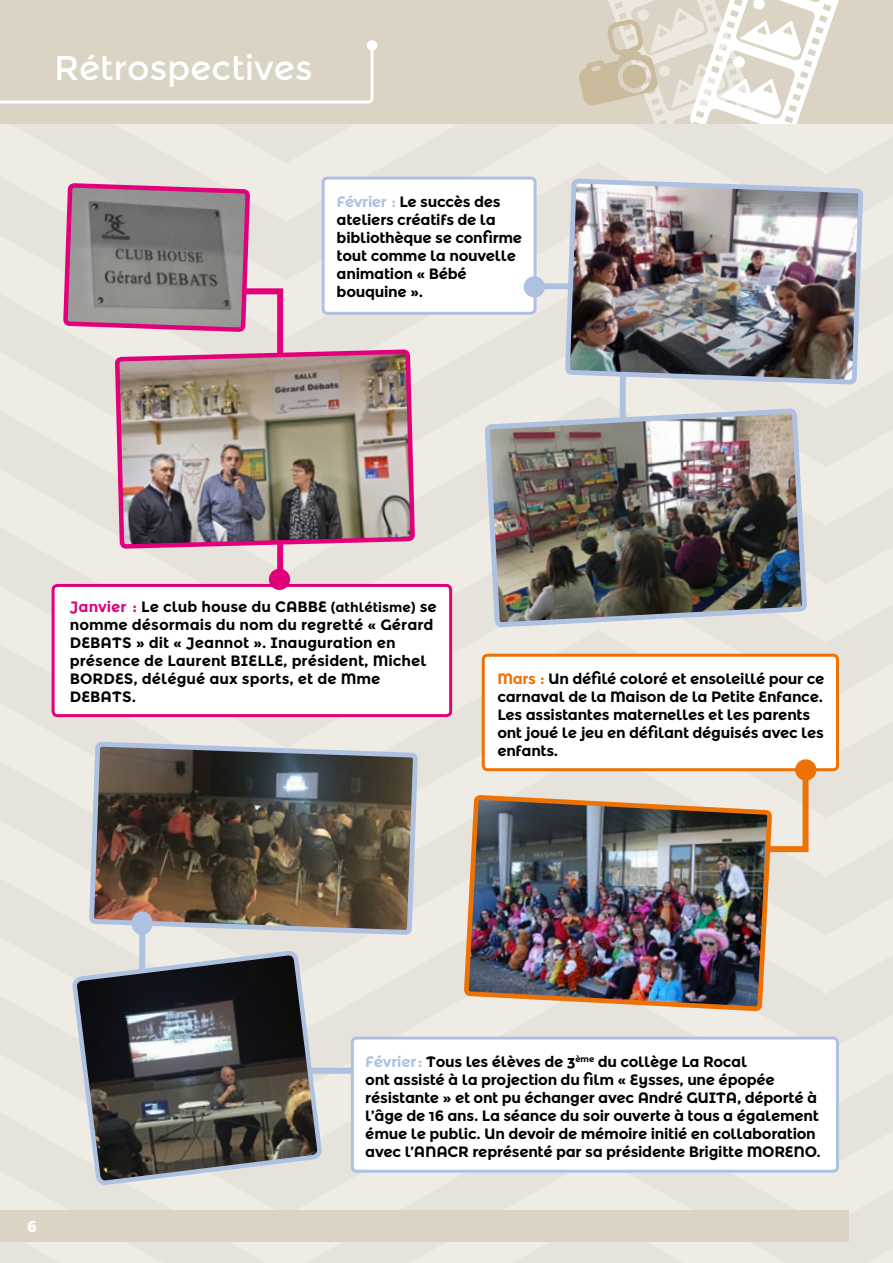
<style>
.page{position:relative;width:893px;height:1263px;background:#e6e3dc}
.page>*{position:absolute;margin:0;border:0;box-sizing:border-box;transform-origin:0 0}
.t1{font:34.5px "Montserrat Alternates";color:#fff}
.t2{font:800 15.75px "Open Sans";color:#fff}
.t3{font:700 15px/18px "Montserrat Alternates";letter-spacing:-.02em;color:#000}
.t4{font:700 15px/18px "Montserrat Alternates";color:#000}
.s1{color:#aec1e1}
.s2{color:#e2007a}
.s3{font-size:13.5px}
.s4{color:#ec7206}
</style>
<div class="page">
<div style="left:0;top:0;width:893px;height:123px;background:#dbd3c3"></div>
<div style="left:0;top:1210px;width:848px;height:32px;background:#dbd3c3"></div>
<svg style="left:0;top:100px;width:117px;height:4px"></svg>
<div style="left:53px;top:585px;width:398px;height:131px;background:#fff;border-radius:4px"></div>
<div style="left:52px;top:584px;width:400px;height:133px;border:3px solid #e2007a;border-radius:4px"></div>
<svg style="left:117px;top:40px;width:296px;height:678px"></svg>
<div style="left:483px;top:655px;width:354px;height:115px;background:#fff;border-radius:4px"></div>
<div style="left:323px;top:178px;width:212px;height:135px;background:#fff;border-radius:4px"></div>
<div style="left:322px;top:177px;width:215px;height:138px;border:3px solid #aec1e1;border-radius:4px"></div>
<svg style="left:775px;top:759px;width:42px;height:94px"></svg>
<img style="left:464px;top:795px;width:311px;height:217px">
<svg style="left:117px;top:185px;width:169px;height:395px"></svg>
<img style="left:63px;top:181px;width:189px;height:396px">
<div style="left:524px;top:276px;width:21px;height:21px;background:#aec1e1;border-radius:50%"></div>
<svg style="left:533px;top:280px;width:30px;height:35px"></svg>
<svg style="left:482px;top:420px;width:323px;height:393px"></svg>
<img style="left:563px;top:0;width:303px;height:642px">
<svg style="left:90px;top:741px;width:328px;height:426px;background:#635d54"></svg>
<svg style="left:320px;top:910px;width:98px;height:167px"></svg>
<img style="left:74px;top:886px;width:246px;height:299px">
<div style="left:352px;top:1038px;width:485px;height:133px;background:#fff;border-radius:4px"></div>
<div style="left:351px;top:1036px;width:488px;height:137px;border:3px solid #aec1e1;border-radius:4px"></div>
<h1 class="t1" style="left:54px;top:48px;width:260px">Rétrospectives</h1>
<p class="t3" style="left:337px;top:193px;width:187px"><span class="s1">Février :</span> Le succès des ateliers créatifs de la bibliothèque se confirme tout comme la nouvelle animation « Bébé bouquine ».</p>
<p class="t4" style="left:70px;top:597px;width:369px"><span class="s2">Janvier :</span> Le club house du CABBE <span class="s3">(athlétisme)</span> se nomme désormais du nom du regretté « Gérard DEBATS » dit « Jeannot ». Inauguration en présence de Laurent BIELLE, président, Michel BORDES, délégué aux sports, et de Mme DEBATS.</p>
<p class="t3" style="left:497px;top:670px;width:329px"><span class="s4">Mars :</span> Un défilé coloré et ensoleillé pour ce carnaval de la Maison de la Petite Enfance.<br>Les assistantes maternelles et les parents ont joué le jeu en défilant déguisés avec les enfants.</p>
<p class="t2" style="left:28px;top:1214px;width:11px">6</p>
<p class="t3" style="left:365px;top:1052px;width:457px"><span class="s1">Février:</span> Tous les élèves de 3<sup>ème</sup> du collège La Rocal<br>ont assisté à la projection du film « Eysses, une épopée résistante » et ont pu échanger avec André GUITA, déporté à l’âge de 16 ans. La séance du soir ouverte à tous a également émue le public. Un devoir de mémoire initié en collaboration avec l’ANACR représenté par sa présidente Brigitte MORENO.</p>
</div>
